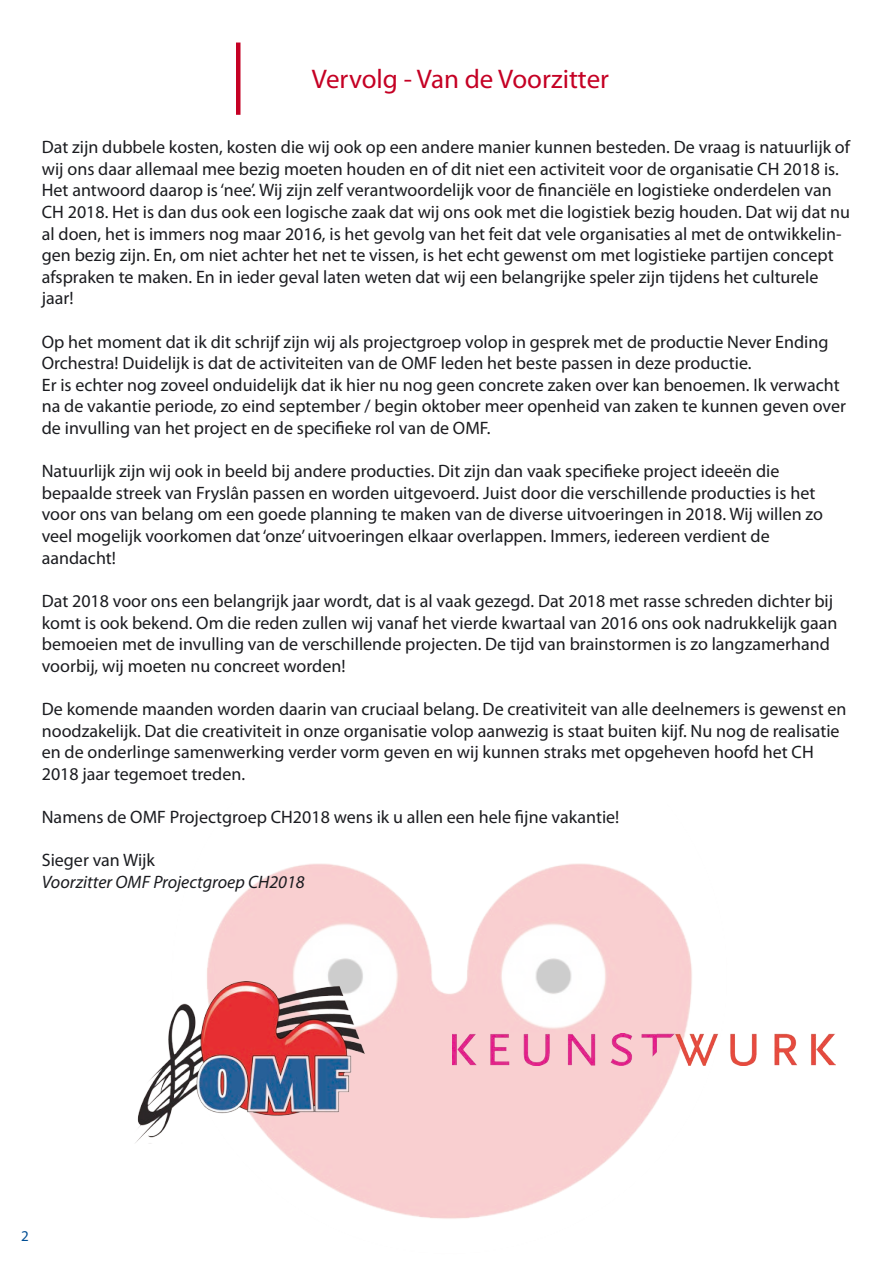
<style>
.page{position:relative;width:893px;height:1263px;background:#fff}
.page>*{position:absolute;margin:0;border:0;box-sizing:border-box;transform-origin:0 0}
.t1{font:27px "Myriad Pro";color:#c50024}
.t2{font:18px/21.6px "Myriad Pro";color:#1b1c20}
.t3{font:italic 18px "Myriad Pro";color:#1b1c20}
.t4{font:15px "Myriad Pro";color:#004e94}
</style>
<div class="page">
<img style="left:207px;top:863px;width:499px;height:356px">
<hr style="left:236px;top:43px;width:4px;height:72px;background:#c50024">
<img style="left:135px;top:975px;width:271px;height:169px">
<img style="left:453px;top:1033px;width:383px;height:32px">
<h1 class="t1" style="left:312px;top:63px;width:299px">Vervolg - Van de Voorzitter</h1>
<p class="t2" style="left:42px;top:136px;width:810px">Dat zijn dubbele kosten, kosten die wij ook op een andere manier kunnen besteden. De vraag is natuurlijk of wij ons daar allemaal mee bezig moeten houden en of dit niet een activiteit voor de organisatie CH 2018 is.<br>Het antwoord daarop is ‘nee’. Wij zijn zelf verantwoordelijk voor de financiële en logistieke onderdelen van CH 2018. Het is dan dus ook een logische zaak dat wij ons ook met die logistiek bezig houden. Dat wij dat nu al doen, het is immers nog maar 2016, is het gevolg van het feit dat vele organisaties al met de ontwikkelin&shy;gen bezig zijn. En, om niet achter het net te vissen, is het echt gewenst om met logistieke partijen concept afspraken te maken. En in ieder geval laten weten dat wij een belangrijke speler zijn tijdens het culturele jaar!</p>
<p class="t2" style="left:42px;top:331px;width:806px">Op het moment dat ik dit schrijf zijn wij als projectgroep volop in gesprek met de productie Never Ending Orchestra! Duidelijk is dat de activiteiten van de OMF leden het beste passen in deze productie.<br>Er is echter nog zoveel onduidelijk dat ik hier nu nog geen concrete zaken over kan benoemen. Ik verwacht na de vakantie periode, zo eind september / begin oktober meer openheid van zaken te kunnen geven over de invulling van het project en de specifieke rol van de OMF.</p>
<p class="t2" style="left:42px;top:460px;width:783px">Natuurlijk zijn wij ook in beeld bij andere producties. Dit zijn dan vaak specifieke project ideeën die bepaalde streek van Fryslân passen en worden uitgevoerd. Juist door die verschillende producties is het voor ons van belang om een goede planning te maken van de diverse uitvoeringen in 2018. Wij willen zo veel mogelijk voorkomen dat ‘onze’ uitvoeringen elkaar overlappen. Immers, iedereen verdient de aandacht!</p>
<p class="t2" style="left:42px;top:590px;width:797px">Dat 2018 voor ons een belangrijk jaar wordt, dat is al vaak gezegd. Dat 2018 met rasse schreden dichter bij komt is ook bekend. Om die reden zullen wij vanaf het vierde kwartaal van 2016 ons ook nadrukkelijk gaan bemoeien met de invulling van de verschillende projecten. De tijd van brainstormen is zo langzamerhand voorbij, wij moeten nu concreet worden!</p>
<p class="t2" style="left:42px;top:698px;width:806px">De komende maanden worden daarin van cruciaal belang. De creativiteit van alle deelnemers is gewenst en noodzakelijk. Dat die creativiteit in onze organisatie volop aanwezig is staat buiten kijf. Nu nog de realisatie en de onderlinge samenwerking verder vorm geven en wij kunnen straks met opgeheven hoofd het CH 2018 jaar tegemoet treden.</p>
<p class="t2" style="left:42px;top:806px;width:579px">Namens de OMF Projectgroep CH2018 wens ik u allen een hele fijne vakantie!</p>
<p class="t2" style="left:42px;top:849px;width:115px">Sieger van Wijk</p>
<p class="t3" style="left:42px;top:870px;width:264px">Voorzitter OMF Projectgroep CH2018</p>
<p class="t4" style="left:21px;top:1227px;width:9px">2</p>
</div>
